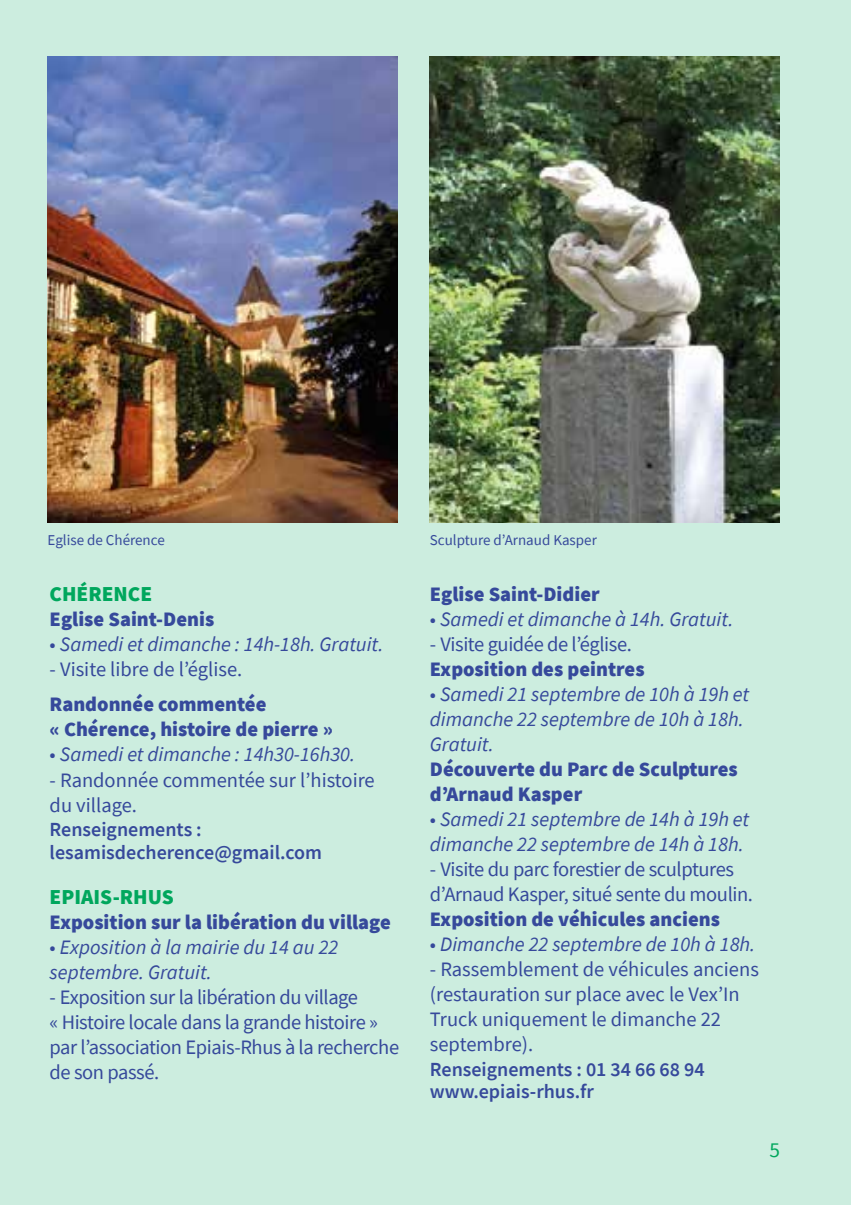
<style>
.page{position:relative;width:851px;height:1205px;background:#fff}
.page>*{position:absolute;margin:0;border:0;box-sizing:border-box;transform-origin:0 0}
.t1{font:900 21.25px "Source Sans Pro";color:#00a75d}
.t2{font:21.25px "Source Sans Pro";color:#00a75d}
.t3{font:italic 20.5px/25px "Source Sans Pro";color:#36499b}
.t4{font:20.5px/25px "Source Sans Pro";letter-spacing:-.02em;color:#36499b}
.t5{font:900 20.5px/25px "Source Sans Pro";color:#36499b}
.t6{font:20.5px/25px "Source Sans Pro";color:#36499b}
.t7{font:600 20px/22.5px "Source Sans Pro";color:#36499b}
.t8{font:15px "Source Sans Pro";color:#36499b}
.s1{font-style:normal}
</style>
<div class="page">
<div style="left:0;top:0;width:850px;height:1205px;background:#cceddf"></div>
<img style="left:430px;top:56px;width:349px;height:467px">
<img style="left:47px;top:56px;width:350px;height:467px">
<p class="t8" style="left:47px;top:531px;width:119px">Eglise de Chérence</p>
<p class="t8" style="left:430px;top:530px;width:168px">Sculpture d’Arnaud Kasper</p>
<p class="t1" style="left:50px;top:580px;width:104px">CHÉRENCE</p>
<p class="t5" style="left:50px;top:607px;width:166px">Eglise Saint-Denis</p>
<p class="t3" style="left:50px;top:632px;width:335px"><span class="s1">•</span> Samedi et dimanche : 14h-18h. Gratuit.</p>
<p class="t6" style="left:50px;top:657px;width:194px">- Visite libre de l’église.</p>
<p class="t5" style="left:50px;top:692px;width:285px">Randonnée commentée<br>« Chérence, histoire de pierre »</p>
<p class="t3" style="left:50px;top:742px;width:307px"><span class="s1">•</span> Samedi et dimanche : 14h30-16h30.</p>
<p class="t6" style="left:50px;top:767px;width:326px">- Randonnée commentée sur l’histoire du village.</p>
<p class="t7" style="left:50px;top:818px;width:274px">Renseignements : lesamisdecherence@gmail.com</p>
<p class="t1" style="left:50px;top:882px;width:126px">EPIAIS-RHUS</p>
<p class="t5" style="left:50px;top:909px;width:342px">Exposition sur la libération du village</p>
<p class="t3" style="left:50px;top:934px;width:290px"><span class="s1">•</span> Exposition à la mairie du 14 au 22 septembre. Gratuit.</p>
<p class="t4" style="left:50px;top:984px;width:351px">- Exposition sur la libération du village<br>« Histoire locale dans la grande histoire » par l’association Epiais-Rhus à la recherche de son passé.</p>
<p class="t5" style="left:430px;top:581px;width:171px">Eglise Saint-Didier</p>
<p class="t3" style="left:430px;top:606px;width:305px"><span class="s1">•</span> Samedi et dimanche à 14h. Gratuit.</p>
<p class="t4" style="left:430px;top:631px;width:203px">- Visite guidée de l’église.</p>
<p class="t5" style="left:430px;top:656px;width:216px">Exposition des peintres</p>
<p class="t3" style="left:430px;top:681px;width:321px"><span class="s1">•</span> Samedi 21 septembre de 10h à 19h et dimanche 22 septembre de 10h à 18h.<br>Gratuit.</p>
<p class="t5" style="left:430px;top:756px;width:309px">Découverte du Parc de Sculptures d’Arnaud Kasper</p>
<p class="t3" style="left:430px;top:806px;width:321px"><span class="s1">•</span> Samedi 21 septembre de 14h à 19h et dimanche 22 septembre de 14h à 18h.</p>
<p class="t4" style="left:430px;top:856px;width:324px">- Visite du parc forestier de sculptures d’Arnaud Kasper, situé sente du moulin.</p>
<p class="t5" style="left:430px;top:906px;width:292px">Exposition de véhicules anciens</p>
<p class="t3" style="left:430px;top:931px;width:327px"><span class="s1">•</span> Dimanche 22 septembre de 10h à 18h.</p>
<p class="t6" style="left:430px;top:957px;width:330px">- Rassemblement de véhicules anciens (restauration sur place avec le Vex’In<br>Truck uniquement le dimanche 22 septembre).</p>
<p class="t7" style="left:430px;top:1058px;width:276px">Renseignements : 01 34 66 68 94 www.epiais-rhus.fr</p>
<p class="t2" style="left:769px;top:1136px;width:12px">5</p>
</div>
